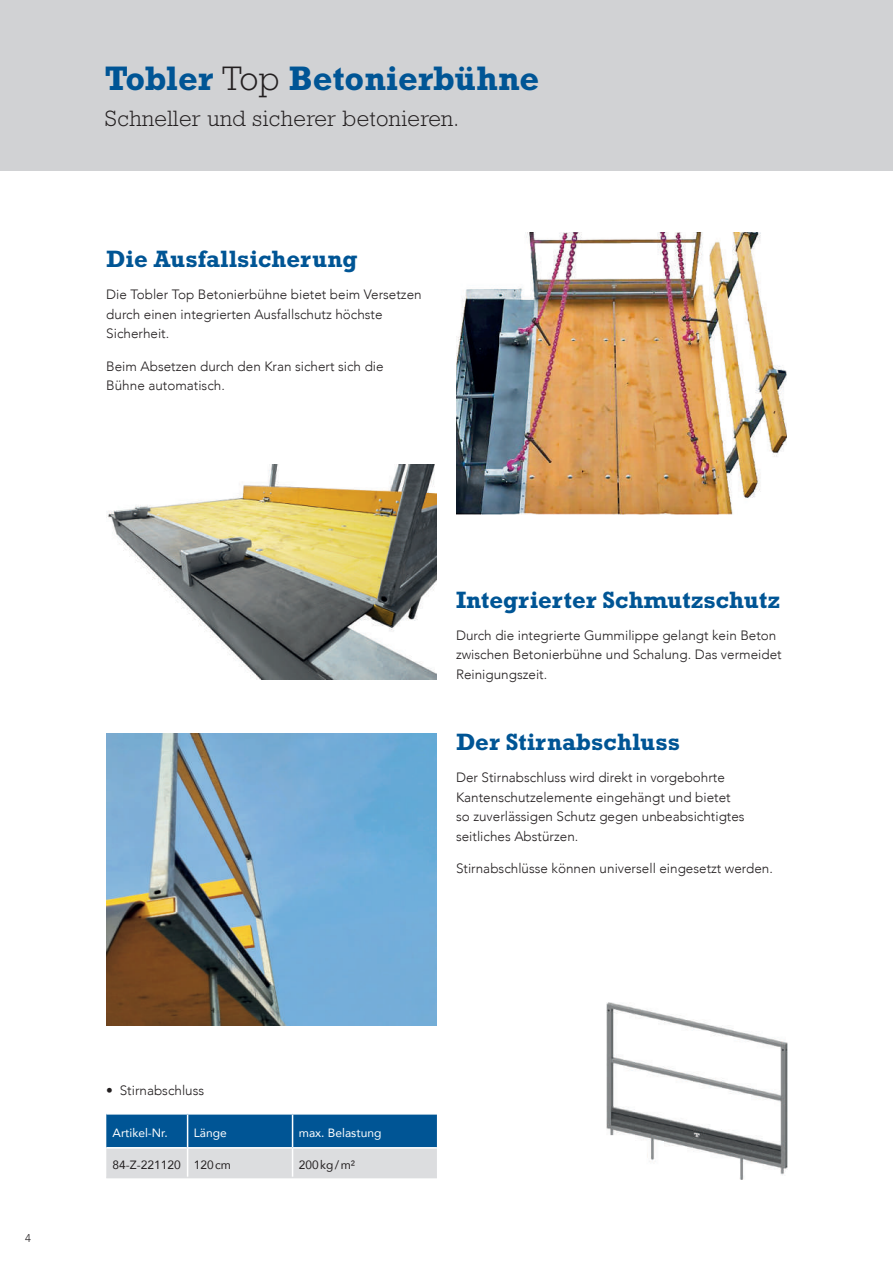
<style>
.page{position:relative;width:893px;height:1263px;background:#fff}
.page>*{position:absolute;margin:0;border:0;box-sizing:border-box;transform-origin:0 0}
.t1{font:700 34.5px "Rockwell Std";color:#005595}
.t2{font:700 24px "Rockwell Std";color:#005595}
.t3{font:300 22.5px "Rockwell Std";letter-spacing:.02em;color:#231f20}
.t4{font:300 13.5px/19.5px "Avenir";color:#231f20}
.t5{font:12px "Avenir";color:#fff}
.t6{font:12px "Avenir";color:#231f20}
.t7{font:300 11.25px "Avenir";color:#231f20}
.s1{font-weight:300;color:#231f20}
</style>
<div class="page">
<div style="left:0;top:0;width:893px;height:170px;background:#d1d2d4"></div>
<img style="left:456px;top:233px;width:331px;height:282px">
<img style="left:106px;top:733px;width:331px;height:292px">
<svg style="left:106px;top:1114px;width:331px;height:63px;background:#6d99ba"></svg>
<hr style="left:106px;top:1177px;width:82px;height:1px;background:#dcdddf">
<hr style="left:188px;top:1177px;width:105px;height:1px;background:#dcdddf">
<hr style="left:293px;top:1177px;width:144px;height:1px;background:#dcdddf">
<img style="left:606px;top:1002px;width:181px;height:177px">
<img style="left:106px;top:465px;width:331px;height:214px">
<h1 class="t1" style="left:105px;top:58px;width:436px">Tobler <span class="s1">Top</span> Betonierbühne</h1>
<h3 class="t3" style="left:105px;top:105px;width:356px">Schneller und sicherer betonieren.</h3>
<h2 class="t2" style="left:106px;top:245px;width:253px">Die Ausfallsicherung</h2>
<p class="t4" style="left:106px;top:285px;width:317px">Die Tobler Top Betonierbühne bietet beim Versetzen durch einen integrierten Ausfallschutz höchste<br>Sicherheit.</p>
<p class="t4" style="left:106px;top:356px;width:279px">Beim Absetzen durch den Kran sichert sich die<br>Bühne automatisch.</p>
<h2 class="t2" style="left:456px;top:585px;width:326px">Integrierter Schmutzschutz</h2>
<p class="t4" style="left:456px;top:625px;width:327px">Durch die integrierte Gummilippe gelangt kein Beton zwischen Betonierbühne und Schalung. Das vermeidet<br>Reinigungszeit.</p>
<h2 class="t2" style="left:456px;top:727px;width:225px">Der Stirnabschluss</h2>
<p class="t4" style="left:456px;top:768px;width:290px">Der Stirnabschluss wird direkt in vorgebohrte Kantenschutzelemente eingehängt und bietet so zuverlässigen Schutz gegen unbeabsichtigtes seitliches Abstürzen.</p>
<p class="t4" style="left:456px;top:858px;width:318px">Stirnabschlüsse können universell eingesetzt werden.</p>
<p class="t7" style="left:25px;top:1231px;width:7px">4</p>
<p class="t4" style="left:106px;top:1081px;width:100px">• Stirnabschluss</p>
<p class="t5" style="left:113px;top:1123px;width:57px">Artikel-Nr.</p>
<p class="t5" style="left:194px;top:1123px;width:34px">Länge</p>
<p class="t5" style="left:299px;top:1123px;width:84px">max. Belastung</p>
<p class="t6" style="left:113px;top:1155px;width:120px">84-Z-221120 120cm</p>
<p class="t6" style="left:299px;top:1155px;width:58px">200kg/m²</p>
</div>
